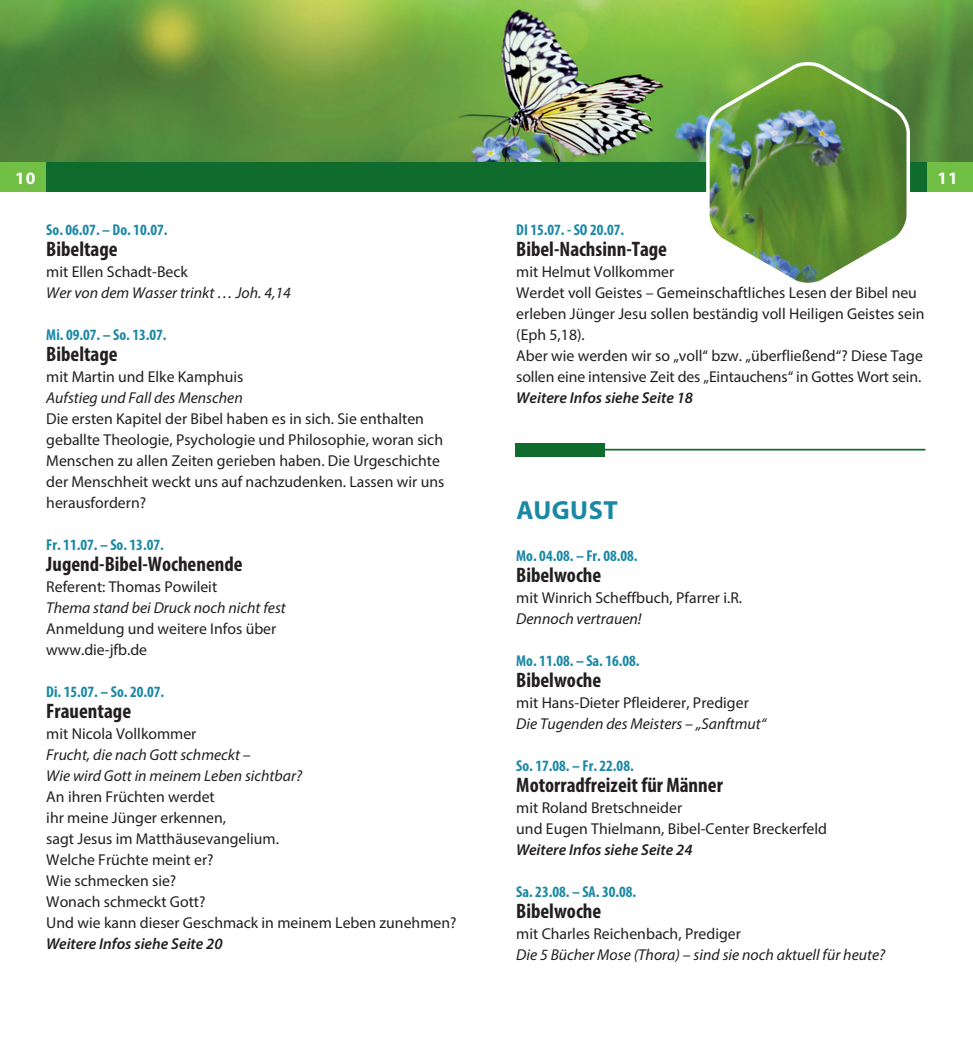
<style>
.page{position:relative;width:973px;height:1042px;background:#fff}
.page>*{position:absolute;margin:0;border:0;box-sizing:border-box;transform-origin:0 0}
.t1{font:700 26.25px "Myriad Pro";letter-spacing:.02em;color:#1a88a5}
.t2{font:700 condensed 21px "Myriad Pro";color:#231f20}
.t3{font:700 17.5px "Myriad Pro";color:#fff}
.t4{font:15.75px/21px "Myriad Pro";color:#231f20}
.t5{font:italic 15.75px/21px "Myriad Pro";color:#231f20}
.t6{font:700 condensed 15.75px "Myriad Pro";color:#1a88a5}
.t7{font:italic 600 15.75px "Myriad Pro";color:#231f20}
</style>
<div class="page">
<img style="left:0;top:0;width:972px;height:162px">
<div style="left:926px;top:162px;width:46px;height:30px;background:#71bf44"></div>
<div style="left:0;top:162px;width:46px;height:30px;background:#71bf44"></div>
<div style="left:46px;top:162px;width:440px;height:30px;background:#0f6c2c"></div>
<div style="left:486px;top:162px;width:440px;height:30px;background:#0f6c2c"></div>
<img style="left:704px;top:58px;width:207px;height:225px">
<hr style="left:526px;top:449px;width:399px;height:1px;background:#0f6c2c">
<div style="left:515px;top:443px;width:89px;height:13px;background:#0f6c2c"></div>
<p class="t3" style="left:15px;top:167px;width:22px">10</p>
<p class="t3" style="left:937px;top:167px;width:22px">11</p>
<p class="t6" style="left:46px;top:220px;width:123px">So. 06.07. – Do. 10.07.</p>
<h2 class="t2" style="left:46px;top:236px;width:73px">Bibeltage</h2>
<p class="t4" style="left:46px;top:261px;width:143px">mit Ellen Schadt-Beck</p>
<p class="t5" style="left:46px;top:282px;width:246px">Wer von dem Wasser trinkt … Joh. 4,14</p>
<p class="t6" style="left:46px;top:325px;width:122px">Mi. 09.07. – So. 13.07.</p>
<h2 class="t2" style="left:46px;top:341px;width:73px">Bibeltage</h2>
<p class="t4" style="left:46px;top:366px;width:199px">mit Martin und Elke Kamphuis</p>
<p class="t5" style="left:46px;top:387px;width:198px">Aufstieg und Fall des Menschen</p>
<p class="t4" style="left:46px;top:408px;width:399px">Die ersten Kapitel der Bibel haben es in sich. Sie enthalten geballte Theologie, Psychologie und Philosophie, woran sich Menschen zu allen Zeiten gerieben haben. Die Urgeschichte der Menschheit weckt uns auf nachzudenken. Lassen wir uns herausfordern?</p>
<p class="t6" style="left:46px;top:535px;width:119px">Fr. 11.07. – So. 13.07.</p>
<h2 class="t2" style="left:46px;top:551px;width:198px">Jugend-Bibel-Wochenende</h2>
<p class="t4" style="left:46px;top:576px;width:172px">Referent: Thomas Powileit</p>
<p class="t5" style="left:46px;top:597px;width:241px">Thema stand bei Druck noch nicht fest</p>
<p class="t4" style="left:46px;top:618px;width:231px">Anmeldung und weitere Infos über www.die-jfb.de</p>
<p class="t6" style="left:46px;top:682px;width:119px">Di. 15.07. – So. 20.07.</p>
<h2 class="t2" style="left:46px;top:698px;width:86px">Frauentage</h2>
<p class="t4" style="left:46px;top:723px;width:151px">mit Nicola Vollkommer</p>
<p class="t5" style="left:46px;top:744px;width:257px">Frucht, die nach Gott schmeckt –<br>Wie wird Gott in meinem Leben sichtbar?</p>
<p class="t4" style="left:46px;top:786px;width:411px">An ihren Früchten werdet<br>ihr meine Jünger erkennen,<br>sagt Jesus im Matthäusevangelium.<br>Welche Früchte meint er?<br>Wie schmecken sie?<br>Wonach schmeckt Gott?<br>Und wie kann dieser Geschmack in meinem Leben zunehmen?</p>
<p class="t7" style="left:46px;top:934px;width:178px">Weitere Infos siehe Seite 20</p>
<p class="t6" style="left:516px;top:220px;width:109px">DI 15.07. - SO 20.07.</p>
<h2 class="t2" style="left:516px;top:236px;width:152px">Bibel-Nachsinn-Tage</h2>
<p class="t4" style="left:516px;top:261px;width:409px">mit Helmut Vollkommer<br>Werdet voll Geistes – Gemeinschaftliches Lesen der Bibel neu erleben Jünger Jesu sollen beständig voll Heiligen Geistes sein (Eph 5,18).<br>Aber wie werden wir so „voll“ bzw. „überfließend“? Diese Tage sollen eine intensive Zeit des „Eintauchens“ in Gottes Wort sein.</p>
<p class="t7" style="left:516px;top:388px;width:178px">Weitere Infos siehe Seite 18</p>
<h1 class="t1" style="left:516px;top:493px;width:103px">AUGUST</h1>
<p class="t6" style="left:516px;top:545px;width:123px">Mo. 04.08. – Fr. 08.08.</p>
<h2 class="t2" style="left:516px;top:561px;width:86px">Bibelwoche</h2>
<p class="t4" style="left:516px;top:587px;width:227px">mit Winrich Scheffbuch, Pfarrer i.R.</p>
<p class="t5" style="left:516px;top:608px;width:127px">Dennoch vertrauen!</p>
<p class="t6" style="left:516px;top:650px;width:125px">Mo. 11.08. – Sa. 16.08.</p>
<h2 class="t2" style="left:516px;top:666px;width:86px">Bibelwoche</h2>
<p class="t4" style="left:516px;top:692px;width:234px">mit Hans-Dieter Pfleiderer, Prediger</p>
<p class="t5" style="left:516px;top:713px;width:251px">Die Tugenden des Meisters – „Sanftmut“</p>
<p class="t6" style="left:516px;top:755px;width:119px">So. 17.08. – Fr. 22.08.</p>
<h2 class="t2" style="left:516px;top:771px;width:208px">Motorradfreizeit für Männer</h2>
<p class="t4" style="left:516px;top:797px;width:312px">mit Roland Bretschneider<br>und Eugen Thielmann, Bibel-Center Breckerfeld</p>
<p class="t7" style="left:516px;top:839px;width:178px">Weitere Infos siehe Seite 24</p>
<p class="t6" style="left:516px;top:881px;width:121px">Sa. 23.08. – SA. 30.08.</p>
<h2 class="t2" style="left:516px;top:897px;width:86px">Bibelwoche</h2>
<p class="t4" style="left:516px;top:923px;width:226px">mit Charles Reichenbach, Prediger</p>
<p class="t5" style="left:516px;top:944px;width:370px">Die 5 Bücher Mose (Thora) – sind sie noch aktuell für heute?</p>
</div>
